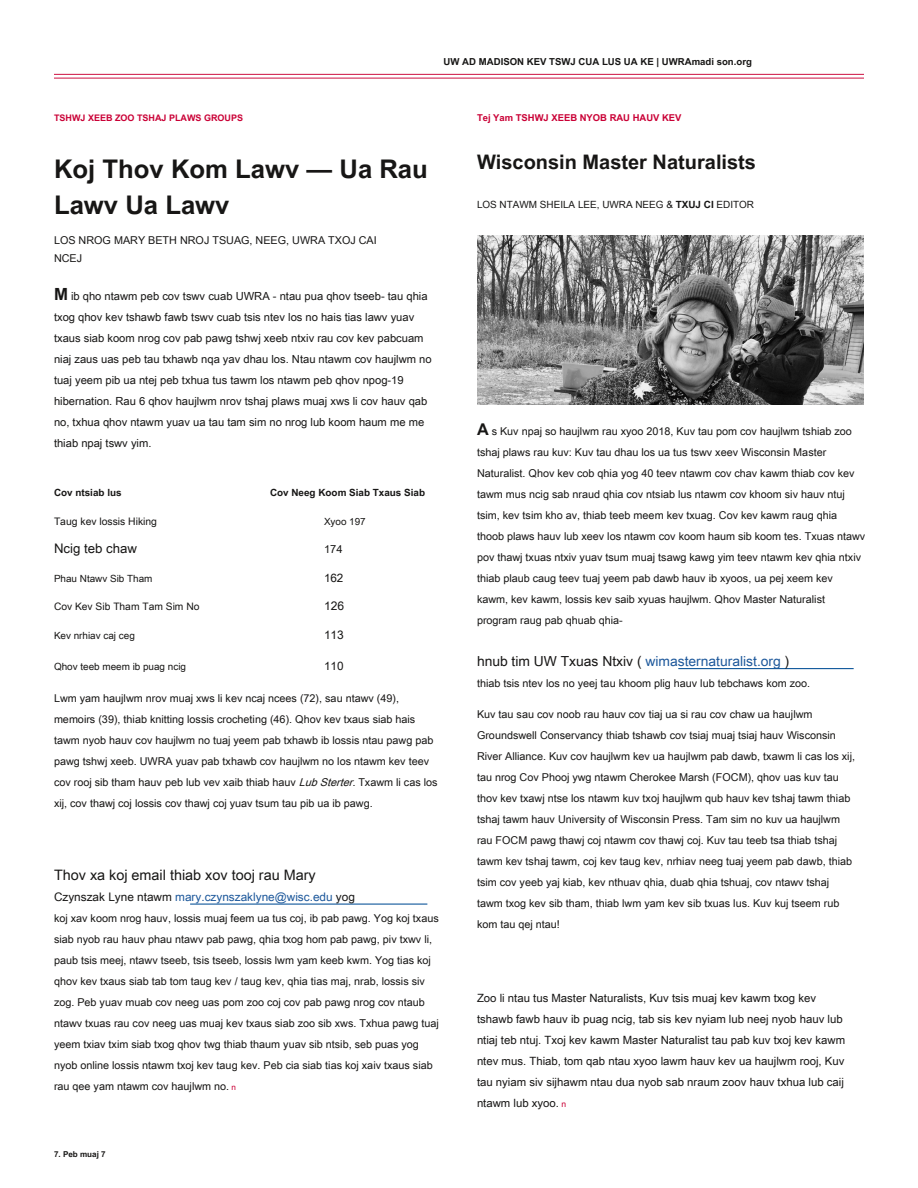
<style>
.page{position:relative;width:918px;height:1188px;background:#fff}
.page>*{position:absolute;margin:0;border:0;box-sizing:border-box;transform-origin:0 0}
.t1{font:700 25.65px/36px "Arial Unicode MS";color:#171615}
.t2{font:700 19.95px "Arial Unicode MS";color:#171615}
.t3{font:14.4px "Arial Unicode MS";color:#171615}
.t4{font:13.8px "Arial Unicode MS";color:#1d589b}
.t5{font:13.2px "Arial Unicode MS";color:#171615}
.t6{font:12px "Arial Unicode MS";color:#171615}
.t7{font:11.85px "Arial Unicode MS";color:#1d589b}
.t8{font:11.7px "Arial Unicode MS";color:#171615}
.t9{font:11.4px/21px "Arial Unicode MS";color:#171615}
.t10{font:11.25px/21px "Arial Unicode MS";color:#171615}
.t11{font:11.1px "Arial Unicode MS";color:#171615}
.t12{font:10.8px/21px "Arial Unicode MS";color:#171615}
.t13{font:10.35px "Arial Unicode MS";color:#171615}
.t14{font:10.2px "Arial Unicode MS";color:#171615}
.t15{font:9.9px "Arial Unicode MS";color:#171615}
.t16{font:700 9.9px "Arial Unicode MS";color:#171615}
.t17{font:700 9.6px "Arial Unicode MS";color:#171615}
.t18{font:700 9.45px "Arial Unicode MS";color:#ca0036}
.t19{font:700 9px "Arial Unicode MS";color:#ca0036}
.t20{font:700 8.1px "Arial Unicode MS";color:#171615}
.s1{font-weight:700}
.s2{font-weight:700;font-size:16.8px}
.s3{font-weight:700;font-size:16.2px}
.s4{color:#171615}
.s5{font-style:italic}
.s6{font-size:8.1px;color:#ca0036}
.s7{font-size:8.55px;color:#ca0036}
</style>
<div class="page">
<hr style="left:54px;top:74px;width:810px;height:1px;background:#cd1141">
<hr style="left:54px;top:78px;width:810px;height:1px;background:#cd1141">
<hr style="left:190px;top:904px;width:237px;height:1px;background:#175d9e">
<img style="left:477px;top:235px;width:387px;height:170px">
<hr style="left:678px;top:668px;width:176px;height:1px;background:#175d9e">
<p class="t17" style="left:444px;top:55px;width:310px">UW AD MADISON KEV TSWJ CUA LUS UA KE | UWRAmadi son.org</p>
<p class="t19" style="left:54px;top:112px;width:191px">TSHWJ XEEB ZOO TSHAJ PLAWS GROUPS</p>
<p class="t18" style="left:477px;top:111px;width:206px">Tej Yam TSHWJ XEEB NYOB RAU HAUV KEV</p>
<h1 class="t1" style="left:54px;top:150px;width:375px">Koj Thov Kom Lawv — Ua Rau<br>Lawv Ua Lawv</h1>
<h2 class="t2" style="left:477px;top:148px;width:281px">Wisconsin Master Naturalists</h2>
<p class="t15" style="left:477px;top:198px;width:279px">LOS NTAWM SHEILA LEE, UWRA NEEG &amp; <span class="s1">TXUJ CI</span> EDITOR</p>
<p class="t12" style="left:54px;top:231px;width:324px;line-height:18px">LOS NROG MARY BETH NROJ TSUAG, NEEG, UWRA TXOJ CAI<br>NCEJ</p>
<p class="t10" style="left:54px;top:285px;width:379px"><span class="s2">M</span> ib qho ntawm peb cov tswv cuab UWRA - ntau pua qhov tseeb- tau qhia txog qhov kev tshawb fawb tswv cuab tsis ntev los no hais tias lawv yuav txaus siab koom nrog cov pab pawg tshwj xeeb ntxiv rau cov kev pabcuam niaj zaus uas peb tau txhawb nqa yav dhau los. Ntau ntawm cov haujlwm no tuaj yeem pib ua ntej peb txhua tus tawm los ntawm peb qhov npog-19 hibernation. Rau 6 qhov haujlwm nrov tshaj plaws muaj xws li cov hauv qab no, txhua qhov ntawm yuav ua tau tam sim no nrog lub koom haum me me thiab npaj tswv yim.</p>
<p class="t12" style="left:477px;top:420px;width:390px"><span class="s3">A</span> s Kuv npaj so haujlwm rau xyoo 2018, Kuv tau pom cov haujlwm tshiab zoo tshaj plaws rau kuv: Kuv tau dhau los ua tus tswv xeev Wisconsin Master Naturalist. Qhov kev cob qhia yog 40 teev ntawm cov chav kawm thiab cov kev tawm mus ncig sab nraud qhia cov ntsiab lus ntawm cov khoom siv hauv ntuj tsim, kev tsim kho av, thiab teeb meem kev txuag. Cov kev kawm raug qhia thoob plaws hauv lub xeev los ntawm cov koom haum sib koom tes. Txuas ntawv pov thawj txuas ntxiv yuav tsum muaj tsawg kawg yim teev ntawm kev qhia ntxiv thiab plaub caug teev tuaj yeem pab dawb hauv ib xyoos, ua pej xeem kev kawm, kev kawm, lossis kev saib xyuas haujlwm. Qhov Master Naturalist program raug pab qhuab qhia-</p>
<p class="t16" style="left:54px;top:486px;width:69px">Cov ntsiab lus</p>
<p class="t13" style="left:54px;top:514px;width:105px">Taug kev lossis Hiking</p>
<p class="t5" style="left:54px;top:539px;width:84px">Ncig teb chaw</p>
<p class="t15" style="left:54px;top:571px;width:100px">Phau Ntawv Sib Tham</p>
<p class="t14" style="left:54px;top:599px;width:147px">Cov Kev Sib Tham Tam Sim No</p>
<p class="t15" style="left:54px;top:628px;width:82px">Kev nrhiav caj ceg</p>
<p class="t15" style="left:54px;top:660px;width:134px">Qhov teeb meem ib puag ncig</p>
<p class="t16" style="left:270px;top:486px;width:157px">Cov Neeg Koom Siab Txaus Siab</p>
<p class="t15" style="left:324px;top:514px;width:43px">Xyoo 197</p>
<p class="t11" style="left:324px;top:541px;width:20px">174</p>
<p class="t8" style="left:324px;top:569px;width:21px">162</p>
<p class="t6" style="left:324px;top:598px;width:22px">126</p>
<p class="t6" style="left:324px;top:626px;width:21px">113</p>
<p class="t8" style="left:324px;top:658px;width:21px">110</p>
<p class="t4" style="left:477px;top:651px;width:314px"><span class="s4">hnub tim UW Txuas Ntxiv (</span> wimasternaturalist.org <span class="s4">)</span></p>
<p class="t12" style="left:477px;top:672px;width:335px">thiab tsis ntev los no yeej tau khoom plig hauv lub tebchaws kom zoo.</p>
<p class="t12" style="left:477px;top:704px;width:380px">Kuv tau sau cov noob rau hauv cov tiaj ua si rau cov chaw ua haujlwm Groundswell Conservancy thiab tshawb cov tsiaj muaj tsiaj hauv Wisconsin River Alliance. Kuv cov haujlwm kev ua haujlwm pab dawb, txawm li cas los xij, tau nrog Cov Phooj ywg ntawm Cherokee Marsh (FOCM), qhov uas kuv tau thov kev txawj ntse los ntawm kuv txoj haujlwm qub hauv kev tshaj tawm thiab tshaj tawm hauv University of Wisconsin Press. Tam sim no kuv ua haujlwm rau FOCM pawg thawj coj ntawm cov thawj coj. Kuv tau teeb tsa thiab tshaj tawm kev tshaj tawm, coj kev taug kev, nrhiav neeg tuaj yeem pab dawb, thiab tsim cov yeeb yaj kiab, kev nthuav qhia, duab qhia tshuaj, cov ntawv tshaj tawm txog kev sib tham, thiab lwm yam kev sib txuas lus. Kuv kuj tseem rub kom tau qej ntau!</p>
<p class="t12" style="left:54px;top:687px;width:385px">Lwm yam haujlwm nrov muaj xws li kev ncaj ncees (72), sau ntawv (49), memoirs (39), thiab knitting lossis crocheting (46). Qhov kev txaus siab hais tawm nyob hauv cov haujlwm no tuaj yeem pab txhawb ib lossis ntau pawg pab pawg tshwj xeeb. UWRA yuav pab txhawb cov haujlwm no los ntawm kev teev cov rooj sib tham hauv peb lub vev xaib thiab hauv <span class="s5">LubSterter.</span>Txawm li cas los xij, cov thawj coj lossis cov thawj coj yuav tsum tau pib ua ib pawg.</p>
<h3 class="t3" style="left:54px;top:865px;width:263px">Thov xa koj email thiab xov tooj rau Mary</h3>
<p class="t7" style="left:54px;top:889px;width:302px"><span class="s4">Czynszak Lyne ntawm</span> mary.czynszaklyne@wisc.edu <span class="s4">yog</span></p>
<p class="t12" style="left:54px;top:908px;width:386px">koj xav koom nrog hauv, lossis muaj feem ua tus coj, ib pab pawg. Yog koj txaus siab nyob rau hauv phau ntawv pab pawg, qhia txog hom pab pawg, piv txwv li, paub tsis meej, ntawv tseeb, tsis tseeb, lossis lwm yam keeb kwm. Yog tias koj qhov kev txaus siab tab tom taug kev / taug kev, qhia tias maj, nrab, lossis siv zog. Peb yuav muab cov neeg uas pom zoo coj cov pab pawg nrog cov ntaub ntawv txuas rau cov neeg uas muaj kev txaus siab zoo sib xws. Txhua pawg tuaj yeem txiav txim siab txog qhov twg thiab thaum yuav sib ntsib, seb puas yog nyob online lossis ntawm txoj kev taug kev. Peb cia siab tias koj xaiv txaus siab rau qee yam ntawm cov haujlwm no. <span class="s6">n</span></p>
<p class="t9" style="left:477px;top:987px;width:370px">Zoo li ntau tus Master Naturalists, Kuv tsis muaj kev kawm txog kev tshawb fawb hauv ib puag ncig, tab sis kev nyiam lub neej nyob hauv lub ntiaj teb ntuj. Txoj kev kawm Master Naturalist tau pab kuv txoj kev kawm ntev mus. Thiab, tom qab ntau xyoo lawm hauv kev ua haujlwm rooj, Kuv tau nyiam siv sijhawm ntau dua nyob sab nraum zoov hauv txhua lub caij ntawm lub xyoo. <span class="s7">n</span></p>
<p class="t20" style="left:54px;top:1148px;width:53px">7. Peb muaj 7</p>
</div>
